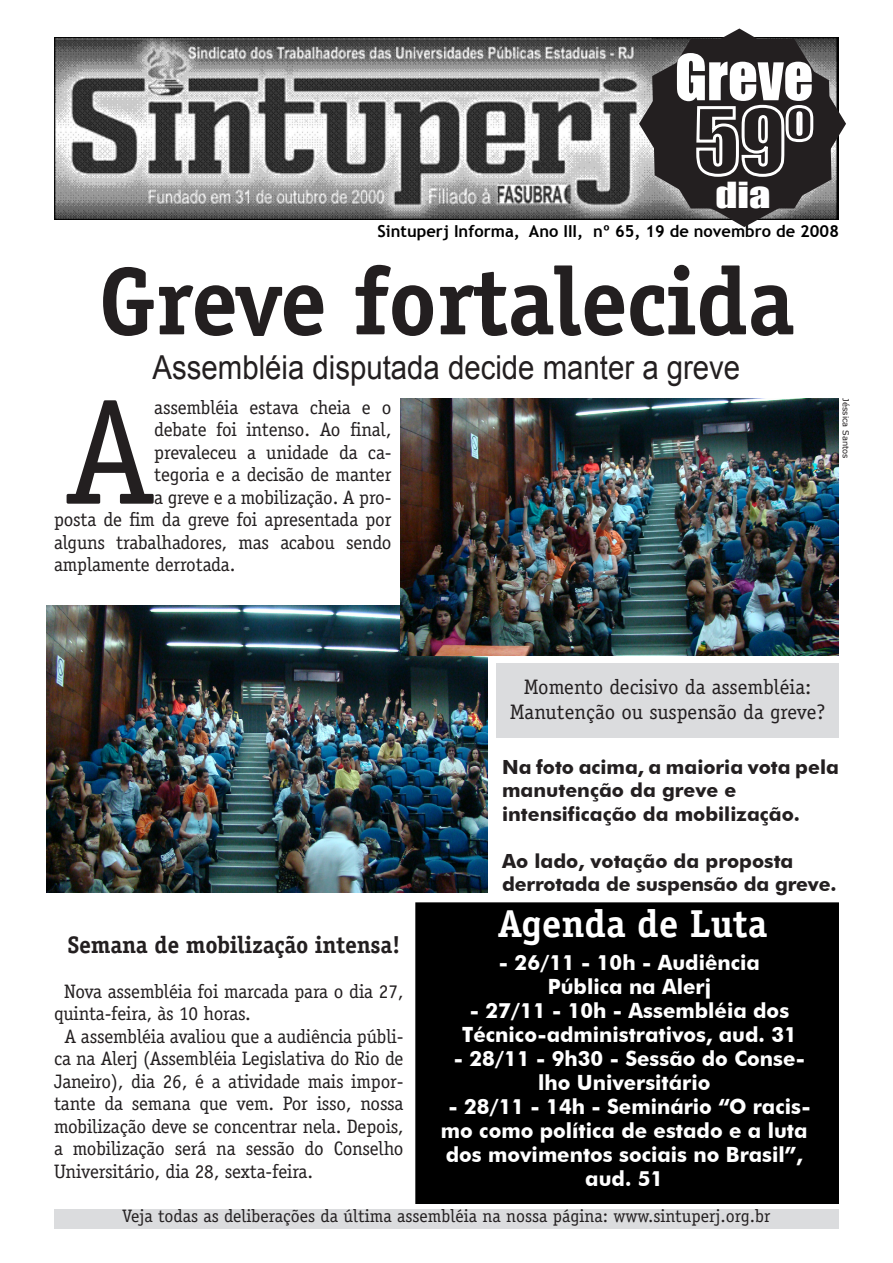
<style>
.page{position:relative;width:893px;height:1263px;background:#fff}
.page>*{position:absolute;margin:0;border:0;box-sizing:border-box;transform-origin:0 0}
.t1{font:150.9px "Officina Serif";color:#231f20}
.t2{font:700 96px "Officina Serif";letter-spacing:-.01em;color:#231f20}
.t3{font:58.5px "Impact";color:#fff}
.t4{font:700 39px "Officina Serif";color:#fff}
.t5{font:33px "Arial";color:#231f20;scale:.89 1}
.t6{font:33px "Impact";color:#fff;scale:1.29 1}
.t7{font:700 24px "Officina Serif";letter-spacing:-.01em;color:#231f20}
.t8{font:700 21px/24px "Futura BT";color:#fff;text-align:center}
.t9{font:21px "Officina Serif";color:#231f20}
.t10{font:19.5px/22.5px "Officina Serif";letter-spacing:-.01em;color:#231f20}
.t11{font:700 19.5px/23.4px "Futura BT";color:#231f20}
.t12{font:18px "Officina Serif";color:#231f20}
.t13{font:700 16.5px "Trebuchet MS";color:#000}
.t14{font:8.25px "Verdana";color:#231f20}
</style>
<div class="page">
<img style="left:54px;top:38px;width:585px;height:182px">
<svg style="left:639px;top:29px;width:207px;height:198px;background:#575555"></svg>
<div style="left:54px;top:1209px;width:785px;height:19px;background:#dbdcde"></div>
<img style="left:46px;top:605px;width:442px;height:287px">
<div style="left:415px;top:902px;width:424px;height:302px;background:#000;border:3px solid #000"></div>
<img style="left:400px;top:398px;width:439px;height:258px">
<div style="left:496px;top:664px;width:343px;height:74px;background:#dbdcde"></div>
<p class="t3" style="left:675px;top:32px;width:140px">Greve</p>
<p class="t6" style="left:715px;top:169px;width:44px">dia</p>
<p class="t13" style="left:377px;top:221px;width:463px">Sintuperj Informa, Ano III, nº 65, 19 de novembro de 2008</p>
<p class="t2" style="left:99px;top:242px;width:697px">Greve fortalecida</p>
<p class="t5" style="left:153px;top:345px;width:662px">Assembléia disputada decide manter a greve</p>
<p class="t1" style="left:64px;top:364px;width:93px">A</p>
<p class="t10" style="left:154px;top:396px;width:239px">assembléia estava cheia e o</p>
<p class="t10" style="left:154px;top:418px;width:239px">debate foi intenso. Ao final,</p>
<p class="t10" style="left:154px;top:441px;width:239px">prevaleceu a unidade da ca-</p>
<p class="t10" style="left:154px;top:463px;width:239px">tegoria e a decisão de manter</p>
<p class="t10" style="left:154px;top:486px;width:239px">a greve e a mobilização. A pro-</p>
<p class="t10" style="left:54px;top:508px;width:339px">posta de fim da greve foi apresentada por</p>
<p class="t10" style="left:54px;top:531px;width:339px">alguns trabalhadores, mas acabou sendo</p>
<p class="t10" style="left:54px;top:553px;width:183px">amplamente derrotada.</p>
<p class="t14" style="left:851px;top:398px;width:62px;rotate:90deg">Jéssica Santos</p>
<p class="t9" style="left:524px;top:674px;width:289px">Momento decisivo da assembléia:</p>
<p class="t9" style="left:510px;top:699px;width:317px">Manutenção ou suspensão da greve?</p>
<p class="t7" style="left:68px;top:930px;width:334px">Semana de mobilização intensa!</p>
<p class="t10" style="left:54px;top:980px;width:351px;text-indent:10px">Nova assembléia foi marcada para o dia 27, quinta-feira, às 10 horas.</p>
<p class="t10" style="left:54px;top:1025px;width:351px;text-align:justify;text-indent:10px">A assembléia avaliou que a audiência públi&shy;ca na Alerj (Assembléia Legislativa do Rio de Janeiro), dia 26, é a atividade mais impor&shy;tante da semana que vem. Por isso, nossa mobilização deve se concentrar nela. Depois, a mobilização será na sessão do Conselho Universitário, dia 28, sexta-feira.</p>
<p class="t11" style="left:502px;top:755px;width:338px">Na foto acima, a maioria vota pela manutenção da greve e</p>
<p class="t11" style="left:502px;top:802px;width:299px">intensificação da mobilização.</p>
<p class="t11" style="left:502px;top:849px;width:293px">Ao lado, votação da proposta</p>
<p class="t11" style="left:502px;top:872px;width:336px">derrotada de suspensão da greve.</p>
<p class="t4" style="left:498px;top:899px;width:271px">Agenda de Luta</p>
<p class="t8" style="left:499px;top:951px;width:263px">- 26/11 - 10h - Audiência</p>
<p class="t8" style="left:548px;top:975px;width:165px">Pública na Alerj</p>
<p class="t8" style="left:470px;top:999px;width:321px">- 27/11 - 10h - Assembléia dos</p>
<p class="t8" style="left:462px;top:1023px;width:336px">Técnico-administrativos, aud. 31</p>
<p class="t8" style="left:454px;top:1047px;width:353px">- 28/11 - 9h30 - Sessão do Conse&shy;lho Universitário</p>
<p class="t8" style="left:441px;top:1095px;width:371px">- 28/11 - 14h - Seminário “O racis&shy;mo como política de estado e a luta dos movimentos sociais no Brasil”, aud. 51</p>
<p class="t12" style="left:123px;top:1206px;width:649px">Veja todas as deliberações da última assembléia na nossa página: www.sintuperj.org.br</p>
</div>
